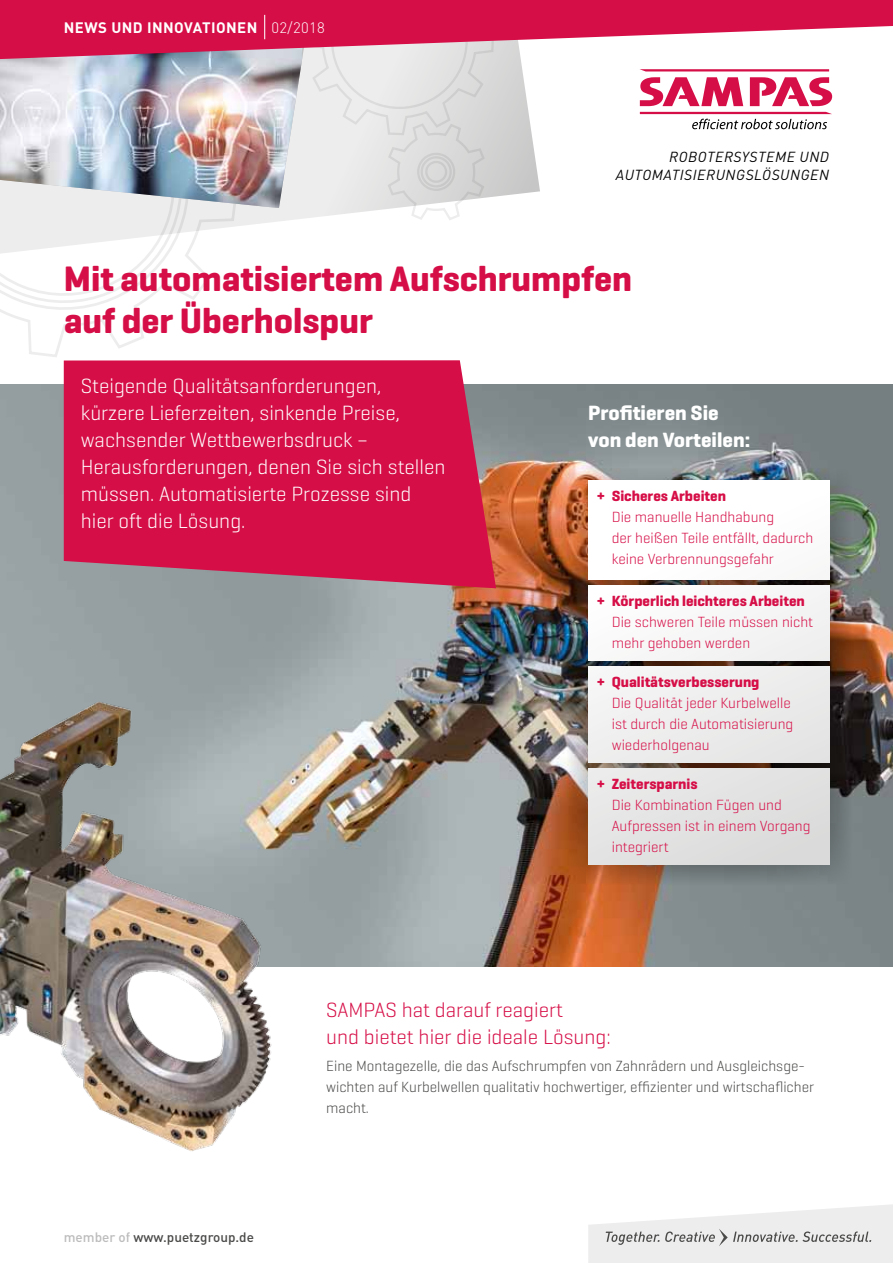
<style>
.page{position:relative;width:893px;height:1263px;background:#fff}
.page>*{position:absolute;margin:0;border:0;box-sizing:border-box;transform-origin:0 0}
.t1{font:700 36px/42px "Geogrotesque";color:#d60e47}
.t2{font:300 21px/27px "Geogrotesque";color:#fff}
.t3{font:300 21px/27px "Geogrotesque";color:#d60e47}
.t4{font:700 21px/27px "Geogrotesque";color:#fff}
.t5{font:300 15px/21px "Geogrotesque";color:#d60e47}
.t6{font:300 15px/21px "Geogrotesque";color:#4a4a49}
.t7{font:700 15px "Geogrotesque";color:#d60e47}
.t8{font:700 15px "DIN Pro";letter-spacing:.03em;color:#fff}
.t9{font:italic 14.4px/18px "DIN Pro";letter-spacing:.04em;color:#000;text-align:right}
.t10{font:500 13.5px "DIN Pro";color:#4a4a49}
.s1{font-weight:300}
.s2{color:#bcbcbc}
</style>
<div class="page">
<img style="left:0;top:384px;width:893px;height:582px">
<img style="left:0;top:687px;width:293px;height:464px">
<svg style="left:239px;top:59px;width:301px;height:167px"></svg>
<svg style="left:22px;top:208px;width:217px;height:149px"></svg>
<svg style="left:0;top:208px;width:200px;height:112px"></svg>
<svg style="left:304px;top:59px;width:191px;height:163px;background:#e4e4e4"></svg>
<img style="left:0;top:59px;width:302px;height:149px">
<svg style="left:0;top:0;width:893px;height:59px;fill:#d60e47"></svg>
<svg style="left:264px;top:15px;width:1px;height:24px"></svg>
<svg style="left:640px;top:77px;width:103px;height:29px"></svg>
<svg style="left:640px;top:69px;width:189px;height:2px"></svg>
<svg style="left:750px;top:77px;width:82px;height:29px"></svg>
<svg style="left:640px;top:112px;width:192px;height:17px"></svg>
<svg style="left:64px;top:360px;width:432px;height:228px;background:#d11a4e"></svg>
<img style="left:567px;top:468px;width:286px;height:417px">
<div style="left:588px;top:480px;width:241px;height:99px;background:#fff"></div>
<div style="left:588px;top:585px;width:241px;height:75px;background:#f7f7f7"></div>
<div style="left:588px;top:666px;width:241px;height:96px;background:#ededed"></div>
<div style="left:588px;top:768px;width:241px;height:96px;background:#e2e2e2"></div>
<svg style="left:588px;top:1204px;width:305px;height:59px"></svg>
<p class="t8" style="left:64px;top:17px;width:262px">NEWS UN D INNOVATION EN <span class="s1">02/2018</span></p>
<p class="t9" style="left:616px;top:148px;width:215px">ROBOTERSYSTEME UND<br>AUTOMATISIERUNGSLÖSUNGEN</p>
<h1 class="t1" style="left:64px;top:258px;width:570px">Mit automatisiertem Aufschrumpfen auf der Überholspur</h1>
<h2 class="t2" style="left:81px;top:372px;width:366px">Steigende Qualitätsanforderungen, kürzere Lieferzeiten, sinkende Preise, wachsender Wettbewerbsdruck – Herausforderungen, denen Sie sich stellen müssen. Automatisierte Prozesse sind hier oft die Lösung.</h2>
<h2 class="t4" style="left:588px;top:400px;width:163px">Profitieren Sie von den Vorteilen:</h2>
<p class="t7" style="left:597px;top:487px;width:131px">+ Sicheres Arbeiten</p>
<p class="t5" style="left:612px;top:506px;width:203px">Die manuelle Handhabung<br>der heißen Teile entfällt, dadurch keine Verbrennungsgefahr</p>
<p class="t7" style="left:597px;top:592px;width:210px">+ Körperlich leichteres Arbeiten</p>
<p class="t5" style="left:612px;top:611px;width:203px">Die schweren Teile müssen nicht mehr gehoben werden</p>
<p class="t7" style="left:597px;top:673px;width:164px">+ Qualitätsverbesserung</p>
<p class="t5" style="left:612px;top:692px;width:183px">Die Qualität jeder Kurbelwelle ist durch die Automatisierung wiederholgenau</p>
<p class="t7" style="left:597px;top:775px;width:102px">+ Zeitersparnis</p>
<p class="t5" style="left:612px;top:794px;width:200px">Die Kombination Fügen und<br>Aufpressen ist in einem Vorgang integriert</p>
<p class="t10" style="left:64px;top:1228px;width:192px"><span class="s2">member of</span> www.puetzgroup.de</p>
<h2 class="t3" style="left:326px;top:996px;width:286px;text-indent:76px">hat darauf reagiert<br>und bietet hier die ideale Lösung:</h2>
<p class="t6" style="left:326px;top:1055px;width:489px">Eine Montagezelle, die das Aufschrumpfen von Zahnrädern und Ausgleichsge&shy;wichten auf Kurbelwellen qualitativ hochwertiger, effizienter und wirtschaflicher macht.</p>
<h2 class="t3" style="left:326px;top:996px;width:49px">Sampas</h2>
</div>
